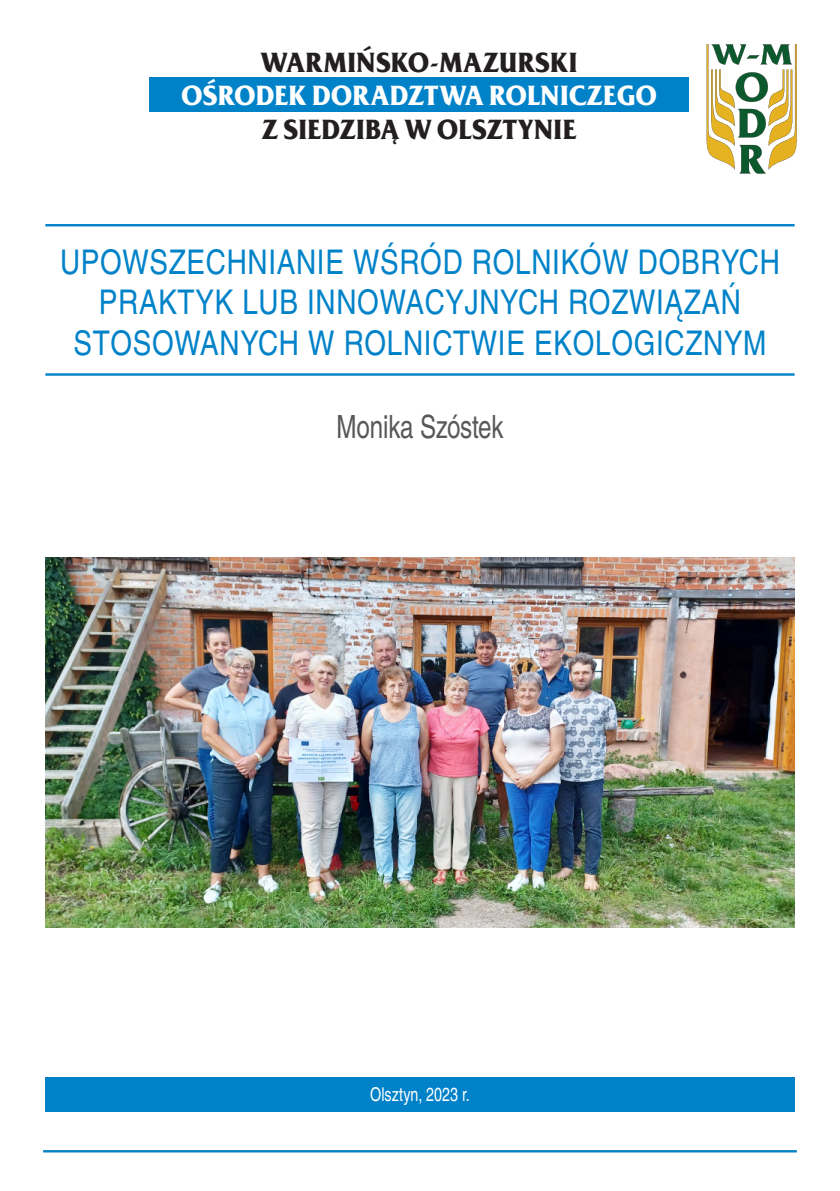
<style>
.page{position:relative;width:840px;height:1191px;background:#fff}
.page>*{position:absolute;margin:0;border:0;box-sizing:border-box;transform-origin:0 0}
.Norm{font:34px/40.8px "Quasi Swiss Condensed";letter-spacing:.02em;color:#0082c9;text-align:center}
.Moj_tekst{font:32px "Quasi Swiss Condensed";letter-spacing:-.01em;color:#57585a;scale:.92 1}
.Moj_tekst-2{font:700 28px "Friz Quadrata Com";letter-spacing:-.005em;color:#231f20;scale:.92 1}
.Moj_tekst-3{font:700 28px "Friz Quadrata Com";letter-spacing:-.01em;color:#fff;scale:.92 1}
.Moj_tekst-4{font:19px "Quasi Swiss Condensed";color:#fff;scale:.92 1}
</style>
<div class="page">
<div style="left:149px;top:78px;width:539px;height:34px;background:#0082c9"></div>
<div style="left:45px;top:1077px;width:749px;height:34px;background:#0082c9"></div>
<svg style="left:706px;top:44px;width:90px;height:130px"></svg>
<hr style="left:45px;top:224px;width:749px;height:2px;background:#0082c9">
<hr style="left:43px;top:1150px;width:753px;height:2px;background:#0082c9">
<hr style="left:45px;top:373px;width:749px;height:3px;background:#0082c9">
<img style="left:45px;top:557px;width:749px;height:370px">
<p class="Moj_tekst-2" style="left:260px;top:45px;width:346px">WARMIŃSKO-MAZURSKI</p>
<p class="Moj_tekst-3" style="left:181px;top:79px;width:518px">OŚRODEK DORADZTWA ROLNICZEGO</p>
<p class="Moj_tekst-2" style="left:261px;top:112px;width:343px">Z SIEDZIBĄ W OLSZTYNIE</p>
<p class="Norm" style="left:60px;top:242px;width:721px">UPOWSZECHNIANIE WŚRÓD ROLNIKÓW DOBRYCH<br>PRAKTYK LUB INNOWACYJNYCH ROZWIĄZAŃ<br>STOSOWANYCH W ROLNICTWIE EKOLOGICZNYM</p>
<p class="Moj_tekst" style="left:336px;top:407px;width:183px">Monika Szóstek</p>
<p class="Moj_tekst-4" style="left:370px;top:1083px;width:110px">Olsztyn, 2023 r.</p>
</div>
